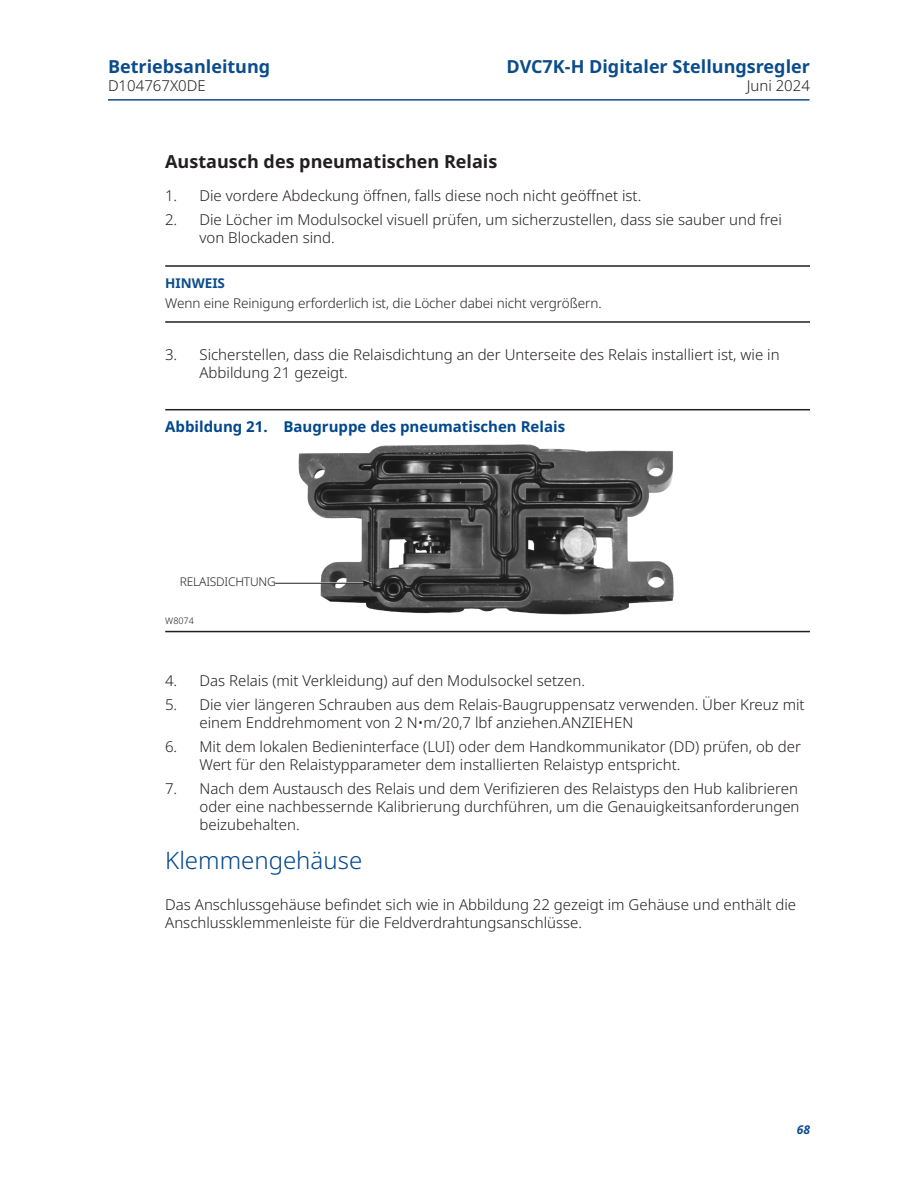
<style>
.page{position:relative;width:918px;height:1188px;background:#fff}
.page>*{position:absolute;margin:0;border:0;box-sizing:border-box;transform-origin:0 0}
._02_Chapter_Heading_1_1_1_copy{font:300 24px "Noto Sans";color:#01478d}
.t1{font:700 18px "Noto Sans";color:#0b4c8c}
._02_Chapter_Heading_1_1_1_1{font:700 18px "Noto Sans";color:#231f20}
._01_Body_Text{font:300 15px/18px "Noto Sans";color:#231f20}
.t2{font:700 15px "Noto Sans";color:#01478d}
._06_Important___Tip_Text{font:300 13.5px "Noto Sans";letter-spacing:-.005em;color:#231f20}
._06_Important___Tip{font:700 13.5px "Noto Sans";color:#0b4c8c}
._03_Figure_call_outs{font:300 12px "Noto Sans";letter-spacing:-.015em;color:#231f20}
.t3{font:italic 700 12px "Noto Sans";color:#0b4c8c}
.t4{font:300 9px "Noto Sans";color:#231f20}
</style>
<div class="page">
<hr style="left:108px;top:99px;width:702px;height:2px;background:#0b4c8c">
<hr style="left:165px;top:265px;width:645px;height:2px;background:#231f20">
<hr style="left:165px;top:321px;width:645px;height:2px;background:#231f20">
<hr style="left:165px;top:409px;width:645px;height:1px;background:#231f20">
<hr style="left:165px;top:631px;width:645px;height:1px;background:#231f20">
<img style="left:298px;top:444px;width:376px;height:171px">
<hr style="left:285px;top:582px;width:80px;height:1px;background:#fff">
<hr style="left:275px;top:583px;width:90px;height:1px;background:#231f20">
<svg style="left:362px;top:579px;width:10px;height:8px"></svg>
<p class="t1" style="left:108px;top:57px;width:164px">Betriebsanleitung</p>
<p class="t1" style="left:507px;top:57px;width:305px">DVC7K-H Digitaler Stellungsregler</p>
<p class="_01_Body_Text" style="left:108px;top:77px;width:99px">D104767X0DE</p>
<p class="_01_Body_Text" style="left:747px;top:77px;width:65px">Juni 2024</p>
<p class="_02_Chapter_Heading_1_1_1_1" style="left:165px;top:151px;width:334px">Austausch des pneumatischen Relais</p>
<p class="_01_Body_Text" style="left:165px;top:187px;width:478px">1. Die vordere Abdeckung öffnen, falls diese noch nicht geöffnet ist.</p>
<p class="_01_Body_Text" style="left:200px;top:211px;width:584px;text-indent:-34px">2. Die Löcher im Modulsockel visuell prüfen, um sicherzustellen, dass sie sauber und frei von Blockaden sind.</p>
<p class="_06_Important___Tip" style="left:165px;top:275px;width:61px">HINWEIS</p>
<p class="_06_Important___Tip_Text" style="left:165px;top:296px;width:438px">Wenn eine Reinigung erforderlich ist, die Löcher dabei nicht vergrößern.</p>
<p class="_01_Body_Text" style="left:200px;top:346px;width:582px;text-indent:-34px">3. Sicherstellen, dass die Relaisdichtung an der Unterseite des Relais installiert ist, wie in<br>Abbildung 21 gezeigt.</p>
<p class="t2" style="left:165px;top:418px;width:401px">Abbildung 21. Baugruppe des pneumatischen Relais</p>
<p class="_03_Figure_call_outs" style="left:180px;top:575px;width:98px">RELAISDICHTUNG</p>
<p class="t4" style="left:165px;top:616px;width:30px">W8074</p>
<p class="_01_Body_Text" style="left:165px;top:672px;width:421px">4. Das Relais (mit Verkleidung) auf den Modulsockel setzen.</p>
<p class="_01_Body_Text" style="left:200px;top:696px;width:607px;text-indent:-34px">5. Die vier längeren Schrauben aus dem Relais-Baugruppensatz verwenden. Über Kreuz mit einem Enddrehmoment von 2 N•m/20,7 lbf anziehen.ANZIEHEN</p>
<p class="_01_Body_Text" style="left:200px;top:738px;width:603px;text-indent:-34px">6. Mit dem lokalen Bedieninterface (LUI) oder dem Handkommunikator (DD) prüfen, ob der<br>Wert für den Relaistypparameter dem installierten Relaistyp entspricht.</p>
<p class="_01_Body_Text" style="left:200px;top:780px;width:602px;text-align:justify;text-indent:-34px">7. Nach dem Austausch des Relais und dem Verifizieren des Relaistyps den Hub kalibrieren oder eine nachbessernde Kalibrierung durchführen, um die Genauigkeitsanforderungen beizubehalten.</p>
<p class="_02_Chapter_Heading_1_1_1_copy" style="left:165px;top:847px;width:199px">Klemmengehäuse</p>
<p class="_01_Body_Text" style="left:165px;top:895px;width:632px">Das Anschlussgehäuse befindet sich wie in Abbildung 22 gezeigt im Gehäuse und enthält die<br>Anschlussklemmenleiste für die Feldverdrahtungsanschlüsse.</p>
<p class="t3" style="left:797px;top:1121px;width:15px">68</p>
</div>
